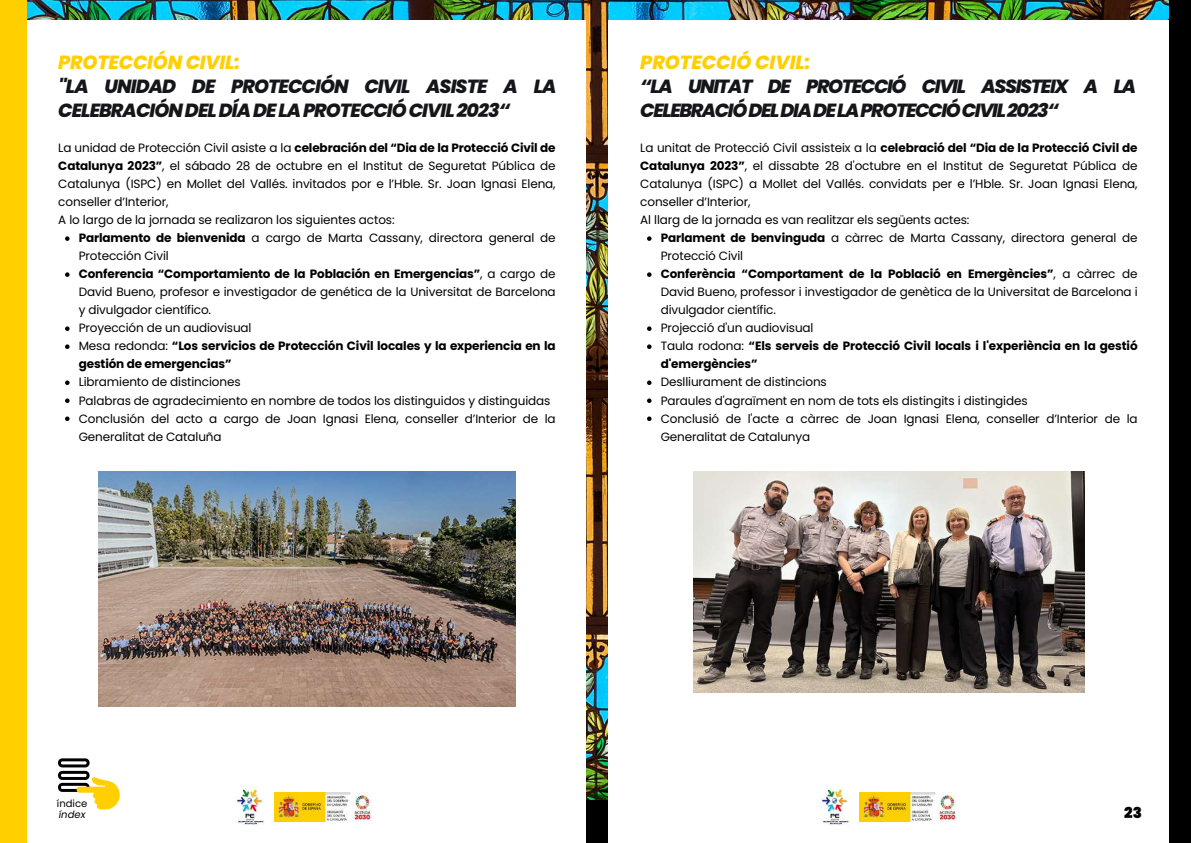
<style>
.page{position:relative;width:1191px;height:843px;background:#fff}
.page>*{position:absolute;margin:0;border:0;box-sizing:border-box;transform-origin:0 0}
.t1{font:italic 800 19px/24px "Poppins";letter-spacing:-.07em;color:#14161a}
.t2{font:italic 800 19px/24px "Poppins";letter-spacing:-.05em;color:#14161a}
.t3{font:italic 800 19px "Poppins";letter-spacing:-.01em;color:#ffcf00}
.t4{font:900 15px "Poppins";color:#000}
.t5{font:12px/18px "Poppins";letter-spacing:-.01em;color:#000}
.t6{font:10px "Poppins";color:#000}
.t7{font:italic 10px "Poppins";color:#000}
.s1{font-weight:700}
</style>
<div class="page">
<img style="left:27px;top:0;width:1141px;height:799px">
<div style="left:0;top:20px;width:585px;height:822px;background:#fff"></div>
<div style="left:0;top:0;width:27px;height:842px;background:#ffcf00"></div>
<div style="left:608px;top:20px;width:582px;height:822px;background:#fff"></div>
<div style="left:1168px;top:0;width:22px;height:842px;background:#000"></div>
<img style="left:859px;top:792px;width:99px;height:28px">
<img style="left:822px;top:786px;width:27px;height:38px">
<svg style="left:58px;top:758px;width:61px;height:51px"></svg>
<img style="left:274px;top:792px;width:99px;height:28px">
<img style="left:237px;top:786px;width:27px;height:38px">
<img style="left:693px;top:471px;width:391px;height:221px">
<img style="left:98px;top:471px;width:417px;height:235px">
<svg style="left:65px;top:236px;width:5px;height:5px"></svg>
<svg style="left:65px;top:272px;width:5px;height:5px"></svg>
<svg style="left:65px;top:326px;width:5px;height:5px"></svg>
<svg style="left:65px;top:344px;width:5px;height:5px"></svg>
<svg style="left:65px;top:380px;width:5px;height:5px"></svg>
<svg style="left:65px;top:398px;width:5px;height:5px"></svg>
<svg style="left:65px;top:416px;width:5px;height:5px"></svg>
<svg style="left:647px;top:236px;width:4px;height:5px"></svg>
<svg style="left:647px;top:272px;width:4px;height:5px"></svg>
<svg style="left:647px;top:326px;width:4px;height:5px"></svg>
<svg style="left:647px;top:344px;width:4px;height:5px"></svg>
<svg style="left:647px;top:380px;width:4px;height:5px"></svg>
<svg style="left:647px;top:398px;width:4px;height:5px"></svg>
<svg style="left:647px;top:416px;width:4px;height:5px"></svg>
<h1 class="t3" style="left:58px;top:49px;width:183px">PROTECCIÓN CIVIL:</h1>
<h1 class="t2" style="left:58px;top:74px;width:499px">"LA UNIDAD DE PROTECCIÓN CIVIL ASISTE A LA<br>CELEBRACIÓNDELDÍADELAPROTECCIÓCIVIL2023“</h1>
<p class="t5" style="left:58px;top:139px;width:499px">La unidad de Protección Civil asiste a la <span class="s1">celebración del “Dia de la Protecció Civil de Catalunya 2023”</span>, el sábado 28 de octubre en el Institut de Seguretat Pública de Catalunya (ISPC) en Mollet del Vallés. invitados por e l’Hble. Sr. Joan Ignasi Elena, conseller d’Interior,<br>A lo largo de la jornada se realizaron los siguientes actos:</p>
<p class="t5" style="left:79px;top:229px;width:478px"><span class="s1">Parlamento de bienvenida</span> a cargo de Marta Cassany, directora general de Protección Civil<br><span class="s1">Conferencia “Comportamiento de la Población en Emergencias”</span>, a cargo de David Bueno, profesor e investigador de genética de la Universitat de Barcelona y divulgador científico.<br>Proyección de un audiovisual<br>Mesa redonda: <span class="s1">“Los servicios de Protección Civil locales y la experiencia en la gestión de emergencias”</span></p>
<p class="t5" style="left:79px;top:373px;width:478px">Libramiento de distinciones<br>Palabras de agradecimiento en nombre de todos los distinguidos y distinguidas Conclusión del acto a cargo de Joan Ignasi Elena, conseller d’Interior de la Generalitat de Cataluña</p>
<h1 class="t3" style="left:640px;top:49px;width:172px">PROTECCIÓ CIVIL:</h1>
<h1 class="t1" style="left:640px;top:74px;width:497px">“LA UNITAT DE PROTECCIÓ CIVIL ASSISTEIX A LA<br>CELEBRACIÓDELDIADELAPROTECCIÓCIVIL2023“</h1>
<p class="t5" style="left:640px;top:139px;width:499px">La unitat de Protecció Civil assisteix a la <span class="s1">celebració del “Dia de la Protecció Civil de Catalunya 2023”</span>, el dissabte 28 d'octubre en el Institut de Seguretat Pública de Catalunya (ISPC) a Mollet del Vallés. convidats per e l’Hble. Sr. Joan Ignasi Elena, conseller d’Interior,<br>Al llarg de la jornada es van realitzar els següents actes:</p>
<p class="t5" style="left:660px;top:229px;width:478px"><span class="s1">Parlament de benvinguda</span> a càrrec de Marta Cassany, directora general de Protecció Civil<br><span class="s1">Conferència “Comportament de la Població en Emergències”</span>, a càrrec de David Bueno, professor i investigador de genètica de la Universitat de Barcelona i divulgador científic.<br>Projecció d'un audiovisual<br>Taula rodona: <span class="s1">“Els serveis de Protecció Civil locals i l'experiència en la gestió d'emergències”</span></p>
<p class="t5" style="left:660px;top:373px;width:478px">Deslliurament de distincions<br>Paraules d'agraïment en nom de tots els distingits i distingides<br>Conclusió de l'acte a càrrec de Joan Ignasi Elena, conseller d’Interior de la Generalitat de Catalunya</p>
<p class="t6" style="left:57px;top:795px;width:32px">índice</p>
<p class="t7" style="left:59px;top:807px;width:28px">índex</p>
<p class="t4" style="left:1123px;top:802px;width:19px">23</p>
</div>
